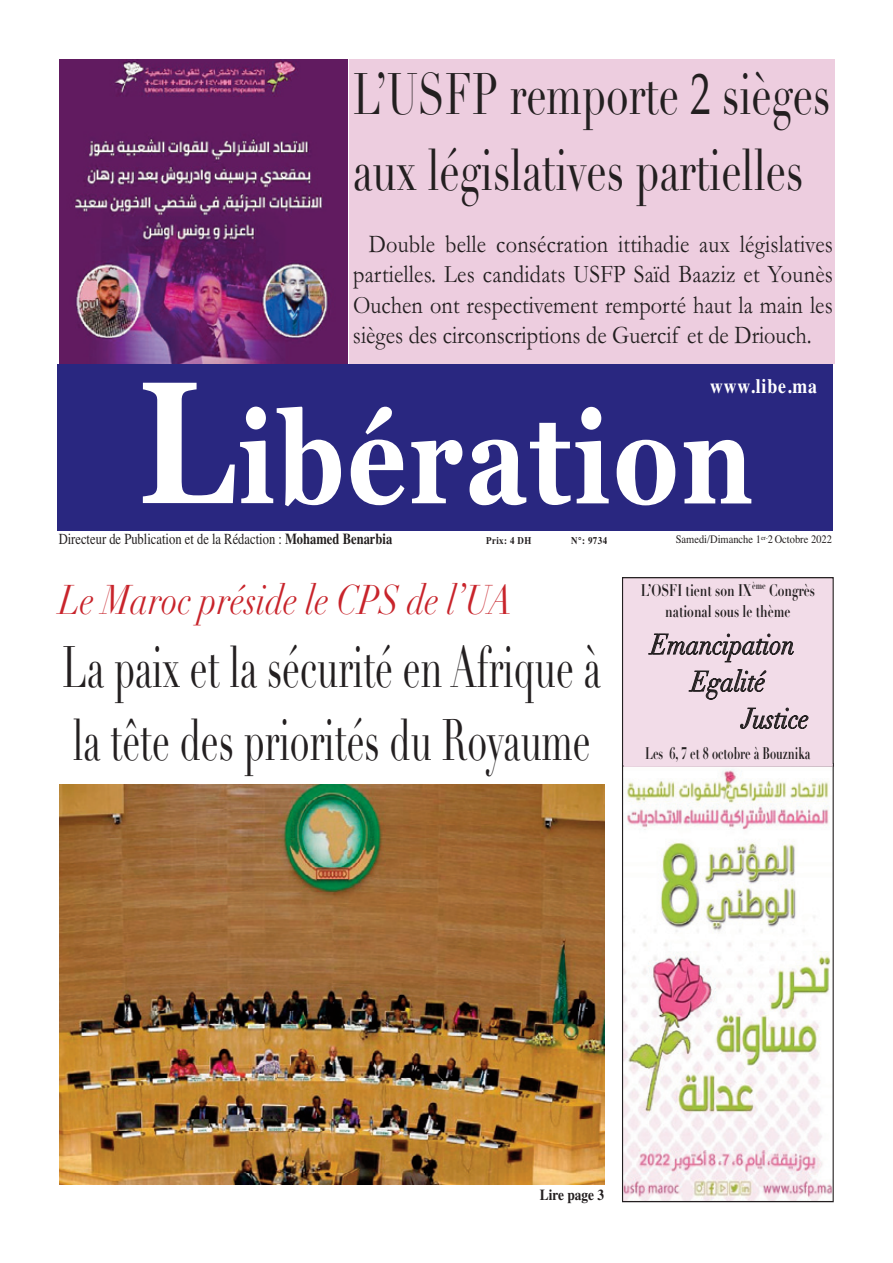
<style>
.page{position:relative;width:893px;height:1263px;background:#fff}
.page>*{position:absolute;margin:0;border:0;box-sizing:border-box;transform-origin:0 0}
.t1{font:700 173.7px "Georgia";color:#fff;scale:.81 1}
.t2{font:700 127.65px "Georgia";color:#fff;scale:.81 1}
.t3{font:57.45px/72.8px "Didot";color:#231f20;scale:.62 1}
.t4{font:57.45px/76.7px "Didot";color:#231f20;scale:.71 1}
.t5{font:italic 40.8px "Didot";color:#c8242b;scale:.81 1}
.t6{font:italic 28.05px "Didot";color:#231f20;scale:.87 1}
.t7{font:25.5px/30.6px "Garamond";color:#231f20;text-align:justify;scale:.87 1}
.t8{font:700 20.4px "Times";color:#fff;scale:.87 1}
.t9{font:700 16.65px/21.8px "Didot";color:#231f20;scale:.72 1}
.t10{font:700 16.65px "Didot";color:#231f20;scale:.66 1}
.t11{font:15.3px "Times";color:#231f20;scale:.82 1}
.t12{font:700 15.3px "Times";color:#231f20;scale:.87 1}
.t13{font:11.55px "Times";color:#231f20;scale:.91 1}
.t14{font:700 10.2px "Times";letter-spacing:.045em;color:#231f20;scale:.87 1}
.t15{font:700 9.9px "Didot";color:#231f20;scale:.72 1}
.t16{font:6.9px "Times";color:#231f20;scale:.91 1}
.s1{font-family:"Palatino"}
.s2{font-weight:700}
.s3{font-size:16.65px}
</style>
<div class="page">
<div style="left:313px;top:60px;width:522px;height:304px;background:#edcddf"></div>
<div style="left:58px;top:364px;width:775px;height:166px;background:#292780"></div>
<img style="left:59px;top:60px;width:289px;height:304px">
<img style="left:59px;top:784px;width:545px;height:400px">
<img style="left:624px;top:769px;width:208px;height:431px">
<div style="left:622px;top:763px;width:212px;height:439px;border:1px solid #231f20"></div>
<div style="left:623px;top:578px;width:210px;height:187px;background:#f2dce8"></div>
<div style="left:622px;top:577px;width:212px;height:190px;border:1px solid #231f20"></div>
<svg style="left:648px;top:633px;width:146px;height:30px"></svg>
<svg style="left:688px;top:669px;width:79px;height:31px"></svg>
<svg style="left:740px;top:707px;width:69px;height:22px"></svg>
<hr style="left:623px;top:764px;width:210px;height:3px;background:#f2dce8">
<p class="t4" style="left:353px;top:57px;width:674px">’LUSFP remporte <span class="s1">2</span> sièges aux législatives partielles</p>
<p class="t7" style="left:353px;top:228px;width:553px;text-indent:16px">Double belle consécration ittihadie aux législatives partielles. Les candidats USFP Saïd Baaziz et Younès Ouchen ont respectivement remporté haut la main les sièges des circonscriptions de Guercif et de Driouch.</p>
<p class="t8" style="left:710px;top:367px;width:125px">www.libe.ma</p>
<p class="t1" style="left:138px;top:312px;width:121px">L</p>
<p class="t2" style="left:238px;top:363px;width:637px">ibération</p>
<p class="t11" style="left:59px;top:525px;width:408px">Directeur de Publication et de la Rédaction : <span class="s2">Mohamed Benarbia</span></p>
<p class="t13" style="left:676px;top:529px;width:95px">Samedi/Dimanche 1</p>
<p class="t13" style="left:768px;top:529px;width:72px">2 Octobre 2022</p>
<p class="t16" style="left:761px;top:531px;width:9px">er-</p>
<p class="t14" style="left:486px;top:531px;width:53px">Prix 4: DH</p>
<p class="t14" style="left:571px;top:531px;width:43px">N°: 9734</p>
<p class="t5" style="left:59px;top:575px;width:561px">Le Maroc préside le CPS de ’l UA</p>
<p class="t3" style="left:63px;top:632px;width:870px">La paix et la sécurité en Afrique à la tête des priorités du Royaume</p>
<p class="t15" style="left:738px;top:579px;width:40px"><span class="s3">IX</span>ème</p>
<p class="t9" style="left:769px;top:579px;width:65px">Congrès</p>
<p class="t9" style="left:665px;top:579px;width:175px;text-indent:-24px">’LOSFI tient son<br>national sous le thème</p>
<p class="t6" style="left:651px;top:627px;width:167px">Emancipation</p>
<p class="t6" style="left:691px;top:664px;width:87px">Egalité</p>
<p class="t6" style="left:742px;top:701px;width:78px">Justice</p>
<p class="t10" style="left:645px;top:743px;width:252px">Les 6, 7 et 8 octobre à Bouznika</p>
<p class="t12" style="left:540px;top:1180px;width:76px">Lire page 3</p>
</div>
